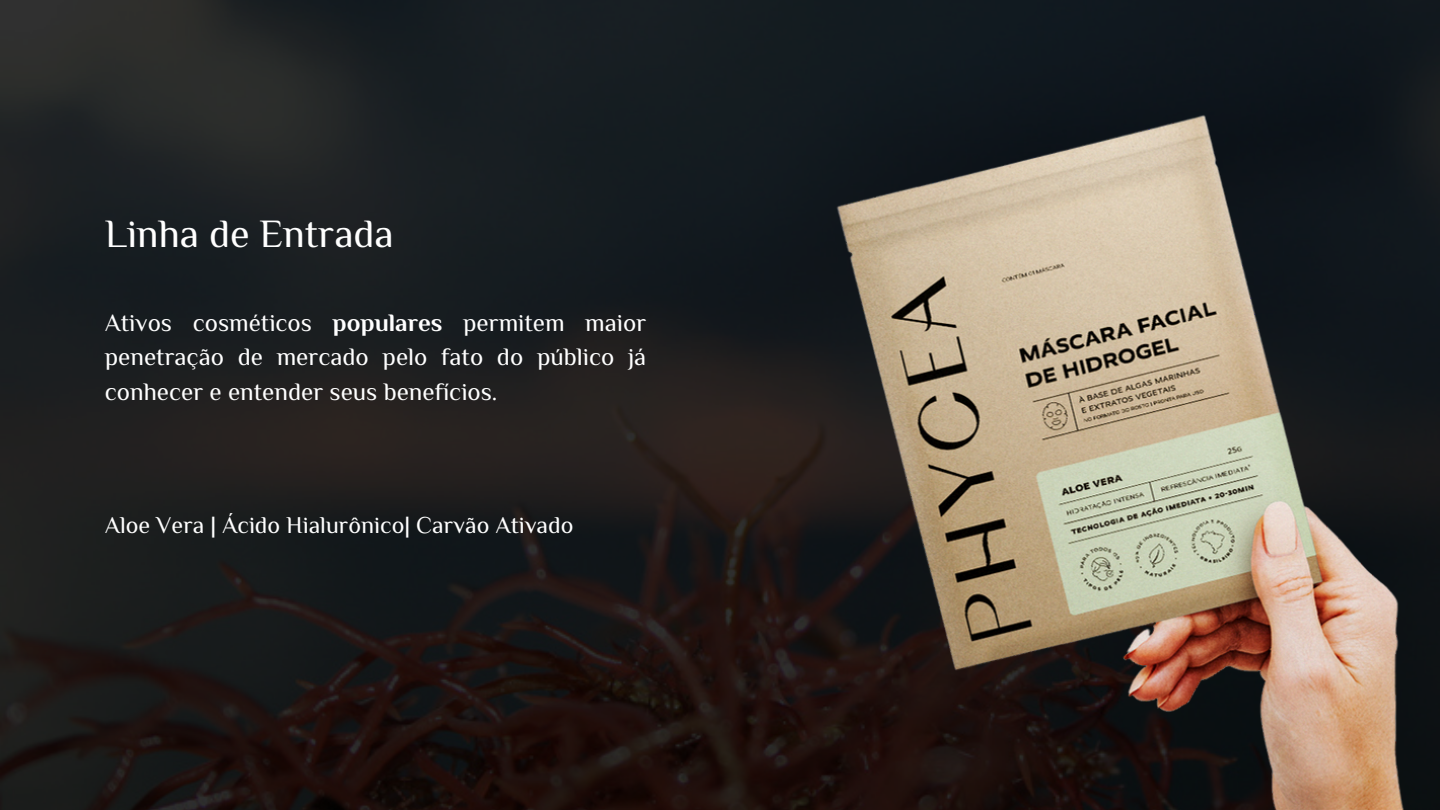
<style>
.page{position:relative;width:1440px;height:810px;background:#fff}
.page>*{position:absolute;margin:0;border:0;box-sizing:border-box;transform-origin:0 0}
.t1{font:40px "Philosopher";color:#fff}
.t2{font:25px/34.5px "Philosopher";color:#fff;text-align:justify}
.t3{font:24px "Philosopher";color:#fff}
.s1{font-weight:700}
</style>
<div class="page">
<img style="left:0;top:0;width:730px;height:810px">
<img style="left:730px;top:0;width:710px;height:810px">
<h1 class="t1" style="left:105px;top:220px;width:290px">Linha de Entrada</h1>
<p class="t2" style="left:105px;top:308px;width:543px">Ativos cosméticos <span class="s1">populares</span> permitem maior penetração de mercado pelo fato do público já conhecer e entender seus benefícios.</p>
<p class="t3" style="left:105px;top:517px;width:470px">Aloe Vera | Ácido Hialurônico| Carvão Ativado</p>
</div>
